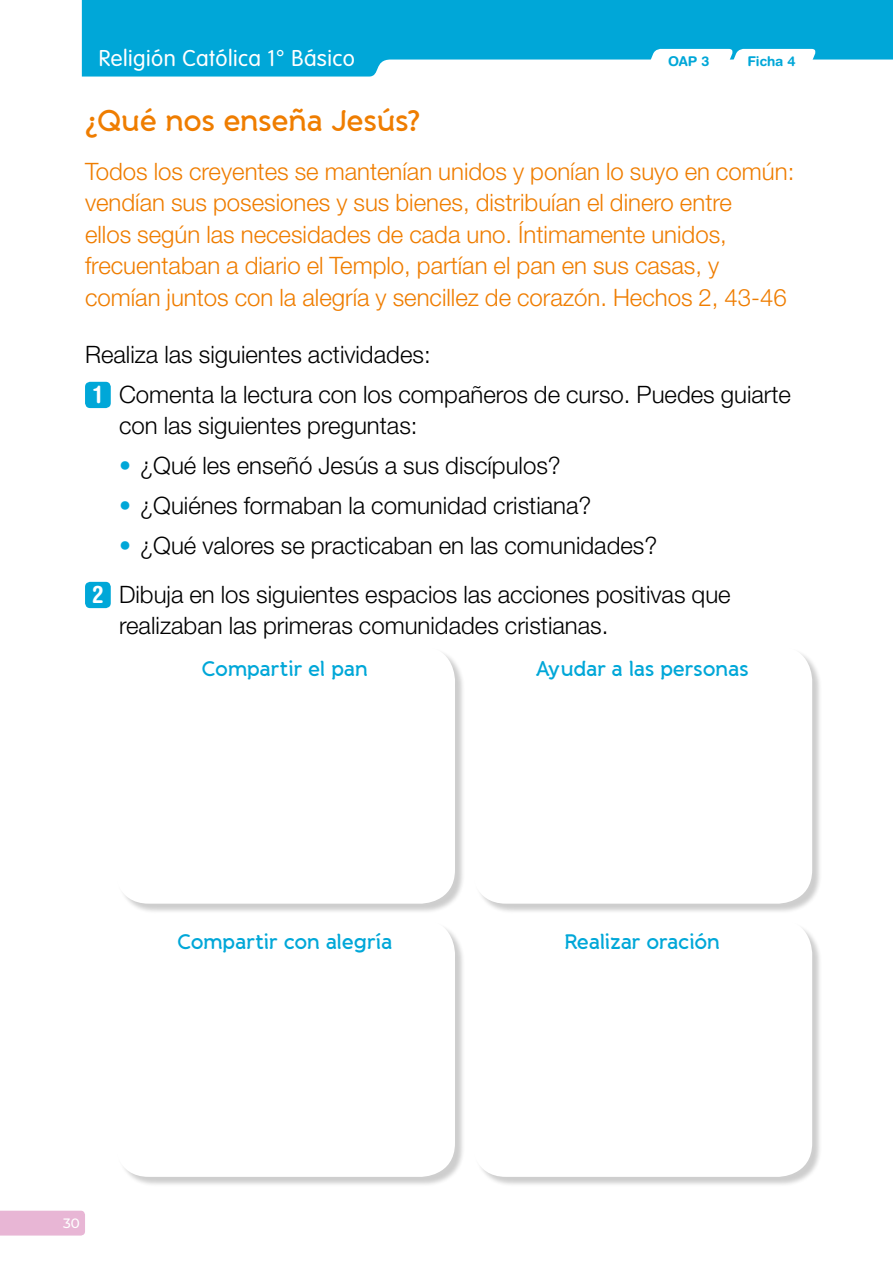
<style>
.page{position:relative;width:893px;height:1263px;background:#fff}
.page>*{position:absolute;margin:0;border:0;box-sizing:border-box;transform-origin:0 0}
.t1{font:600 30px "Banda";letter-spacing:-.02em;color:#ef7d00}
.t2{font:300 24px/40px "Helvetica Neue LT Std";color:#000}
.t3{font:300 24px/31.5px "Helvetica Neue LT Std";color:#ef7d00}
.t4{font:22.5px "VAG Rounded Cons Light";letter-spacing:.02em;color:#fff}
.t5{font:600 21px "Banda";letter-spacing:-.02em;color:#00a7d8}
.t6{font:700 13.5px "Helvetica Rounded LT Std";color:#00a7d8}
.t7{font:500 13.5px "Montserrat";color:#fff}
.s1{font-family:"Helvetica Rounded LT Std";font-weight:700;font-stretch:condensed;color:#fff}
.s2{color:#00a7d8}
</style>
<div class="page">
<div style="left:0;top:1211px;width:85px;height:24px;background:#e8b6d5"></div>
<div style="left:116px;top:648px;width:349px;height:266px;background:#000;opacity:.2"></div>
<div style="left:115px;top:646px;width:340px;height:258px;background:#fff;border-radius:34px"></div>
<div style="left:116px;top:921px;width:349px;height:267px;background:#000;opacity:.2"></div>
<div style="left:115px;top:919px;width:340px;height:258px;background:#fff;border-radius:34px"></div>
<div style="left:473px;top:648px;width:350px;height:266px;background:#000;opacity:.2"></div>
<div style="left:472px;top:646px;width:340px;height:258px;background:#fff;border-radius:34px"></div>
<div style="left:473px;top:921px;width:350px;height:267px;background:#000;opacity:.2"></div>
<div style="left:472px;top:919px;width:340px;height:258px;background:#fff;border-radius:34px"></div>
<div style="left:85px;top:382px;width:26px;height:26px;background:#00a7d8;border-radius:5px"></div>
<div style="left:85px;top:582px;width:26px;height:26px;background:#00a7d8;border-radius:5px"></div>
<svg style="left:82px;top:0;width:811px;height:77px;background:#1ab0dc"></svg>
<svg style="left:637px;top:49px;width:180px;height:28px"></svg>
<p class="t4" style="left:99px;top:45px;width:258px">Religión Católica 1° Básico</p>
<p class="t6" style="left:668px;top:53px;width:43px">OAP 3</p>
<p class="t6" style="left:747px;top:53px;width:50px">Ficha 4</p>
<p class="t1" style="left:85px;top:102px;width:337px">¿Qué nos enseña Jesús?</p>
<p class="t3" style="left:85px;top:155px;width:711px">Todos los creyentes se mantenían unidos y ponían lo suyo en común: vendían sus posesiones y sus bienes, distribuían el dinero entre<br>ellos según las necesidades de cada uno. Íntimamente unidos, frecuentaban a diario el Templo, partían el pan en sus casas, y comían juntos con la alegría y sencillez de corazón. Hechos 2, 43-46</p>
<p class="t2" style="left:94px;top:334px;width:699px;text-indent:-9px">Realiza las siguientes actividades:<br><span class="s1">1</span> Comenta la lectura con los compañeros de curso. Puedes guiarte</p>
<p class="t2" style="left:119px;top:405px;width:300px">con las siguientes preguntas:</p>
<p class="t2" style="left:119px;top:445px;width:443px"><span class="s2">•</span> ¿Qué les enseñó Jesús a sus discípulos?</p>
<p class="t2" style="left:119px;top:485px;width:474px"><span class="s2">•</span> ¿Quiénes formaban la comunidad cristiana?</p>
<p class="t2" style="left:92px;top:521px;width:640px;line-height:48.4px;text-indent:27px"><span class="s2">•</span> ¿Qué valores se practicaban en las comunidades?<br><span class="s1">2</span> Dibuja en los siguientes espacios las acciones positivas que</p>
<p class="t2" style="left:119px;top:605px;width:491px">realizaban las primeras comunidades cristianas.</p>
<p class="t5" style="left:202px;top:655px;width:168px">Compartir el pan</p>
<p class="t5" style="left:177px;top:928px;width:217px">Compartir con alegría</p>
<p class="t7" style="left:63px;top:1213px;width:18px">30</p>
<p class="t5" style="left:535px;top:655px;width:215px">Ayudar a las personas</p>
<p class="t5" style="left:564px;top:928px;width:158px">Realizar oración</p>
</div>
